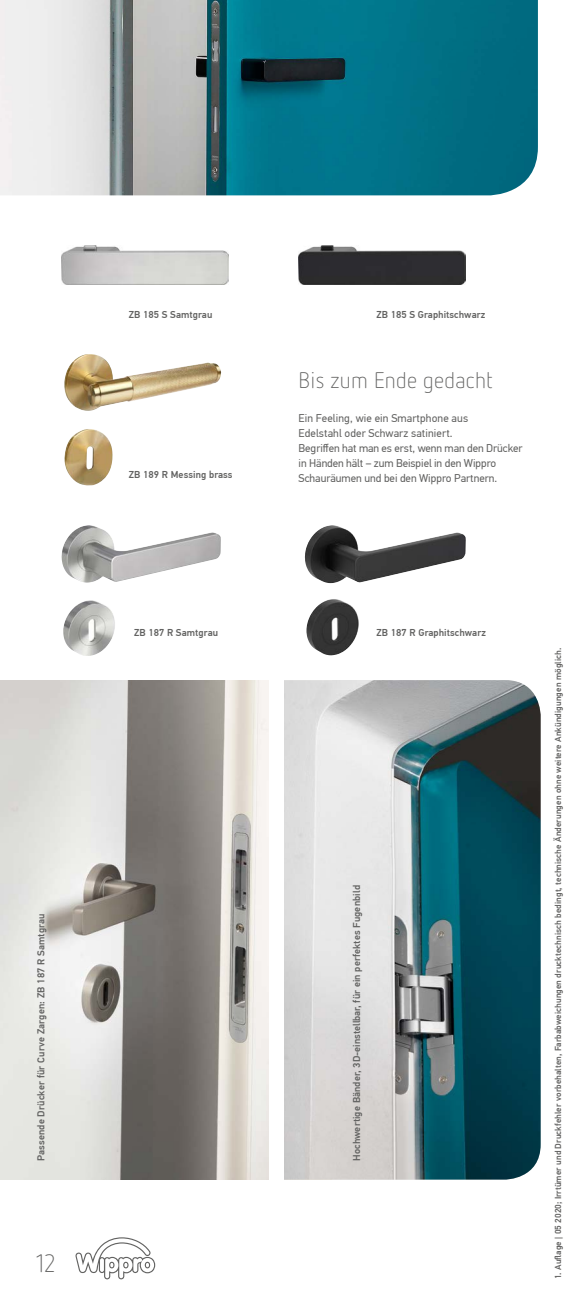
<style>
.page{position:relative;width:585px;height:1312px;background:#fff}
.page>*{position:absolute;margin:0;border:0;box-sizing:border-box;transform-origin:0 0}
.t1{font:300 25px "Netto OT";color:#626261}
.t2{font:300 22.5px "Netto OT";letter-spacing:.01em;color:#626261}
.t3{font:11.25px/15px "PF Din Text Pro";color:#626261}
.t4{font:500 10px "PF Din Text Pro";letter-spacing:.01em;color:#626261}
.t5{font:500 8.75px "PF Din Text Pro";letter-spacing:.01em;color:#626261}
</style>
<div class="page">
<img style="left:0;top:680px;width:269px;height:499px">
<img style="left:284px;top:680px;width:256px;height:499px">
<img style="left:62px;top:245px;width:167px;height:39px">
<img style="left:298px;top:245px;width:167px;height:39px">
<img style="left:62px;top:526px;width:157px;height:56px">
<img style="left:305px;top:526px;width:159px;height:57px">
<img style="left:0;top:0;width:538px;height:195px">
<img style="left:64px;top:354px;width:158px;height:132px">
<svg style="left:75px;top:1237px;width:80px;height:41px"></svg>
<p class="t4" style="left:35px;top:1160px;width:249px;rotate:-90deg">Passende Drücker für Curve Zargen: ZB 187 R Samtgrau</p>
<h1 class="t1" style="left:36px;top:1247px;width:21px">12</h1>
<p class="t4" style="left:129px;top:309px;width:85px">ZB 185 S Samtgrau</p>
<p class="t4" style="left:129px;top:468px;width:105px">ZB 189 R Messing brass</p>
<p class="t4" style="left:134px;top:626px;width:86px">ZB 187 R Samtgrau</p>
<p class="t4" style="left:376px;top:309px;width:110px">ZB 185 S Graphitschwarz</p>
<h2 class="t2" style="left:298px;top:366px;width:196px">Bis zum Ende gedacht</h2>
<p class="t3" style="left:298px;top:410px;width:225px">Ein Feeling, wie ein Smartphone aus<br>Edelstahl oder Schwarz satiniert.<br>Begriffen hat man es erst, wenn man den Drücker in Händen hält – zum Beispiel in den Wippro Schauräumen und bei den Wippro Partnern.</p>
<p class="t4" style="left:376px;top:626px;width:111px">ZB 187 R Graphitschwarz</p>
<p class="t4" style="left:351px;top:1160px;width:277px;rotate:-90deg">Hochwertige Bänder, 3D-einstellbar, für ein perfektes Fugenbild</p>
<p class="t5" style="left:552px;top:1278px;width:632px;rotate:-90deg">1. Auflage | 05 2020; Irrtümer und Druckfehler vorbehalten, Farbabweichungen drucktechnisch bedingt, technische Änderungen ohne weitere Ankündigungen möglich.</p>
</div>
